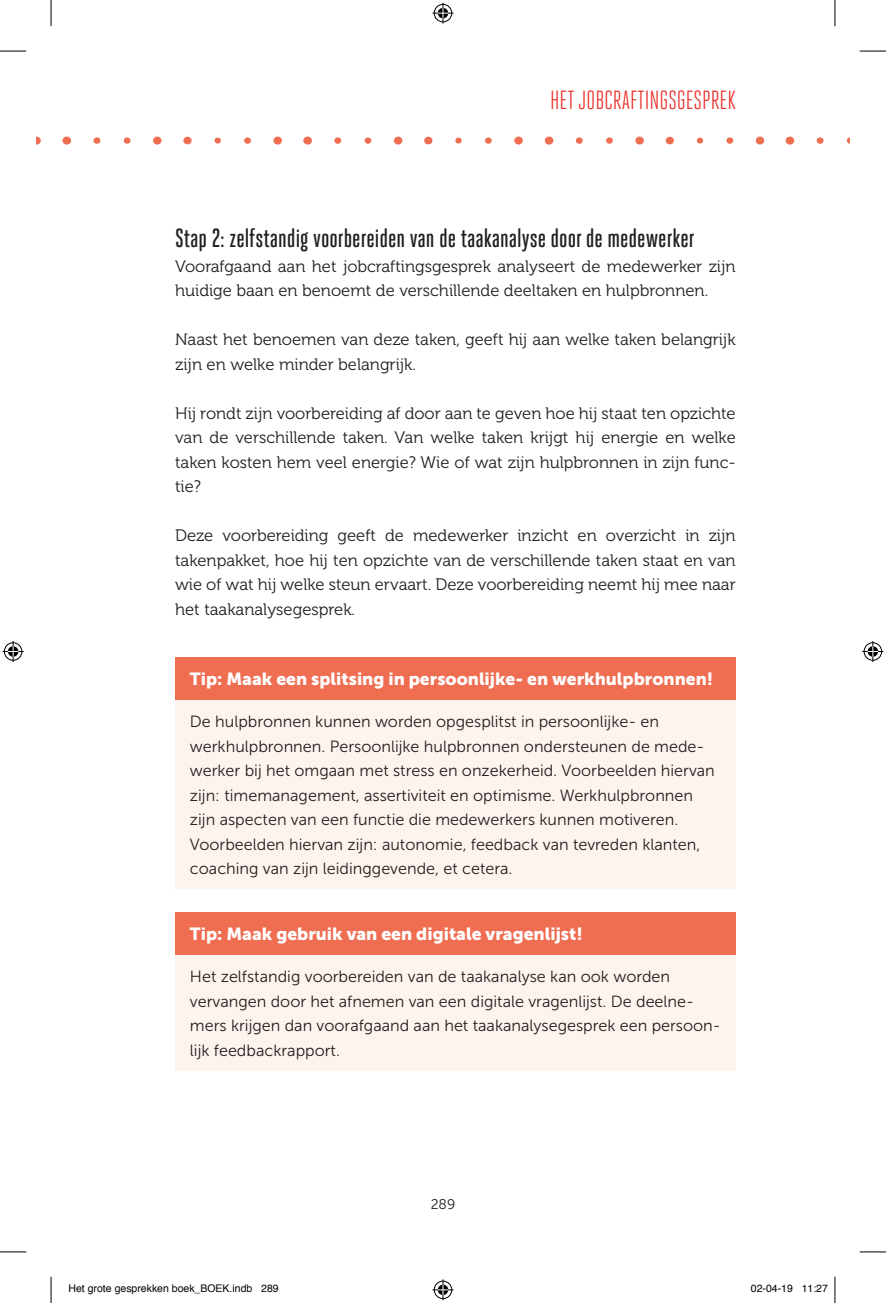
<style>
.page{position:relative;width:886px;height:1303px;background:#fff}
.page>*{position:absolute;margin:0;border:0;box-sizing:border-box;transform-origin:0 0}
.t1{font:500 26.25px "Heroic Condensed";color:#231f20}
.t2{font:26.25px "Heroic Condensed";color:#ea312b}
.t3{font:17.5px "Museo Sans 900";color:#fff}
.t4{font:16.62px/24.5px "Museo 300";color:#231f20}
.t5{font:16.1px/24.5px "Museo Sans 300";color:#231f20}
.t6{font:14px "Museo Sans 300";color:#231f20}
.t7{font:10.5px "Helvetica";color:#000}
</style>
<div class="page">
<svg style="left:36px;top:136px;width:5px;height:9px"></svg>
<svg style="left:62px;top:136px;width:9px;height:9px"></svg>
<svg style="left:93px;top:137px;width:8px;height:7px"></svg>
<div style="left:123px;top:137px;width:8px;height:7px;background:#ef6e52;border-radius:3px"></div>
<svg style="left:153px;top:136px;width:9px;height:9px"></svg>
<svg style="left:183px;top:136px;width:9px;height:9px"></svg>
<svg style="left:214px;top:137px;width:7px;height:7px"></svg>
<div style="left:244px;top:137px;width:7px;height:7px;background:#ef6e52;border-radius:3px"></div>
<svg style="left:273px;top:136px;width:9px;height:9px"></svg>
<svg style="left:303px;top:136px;width:9px;height:9px"></svg>
<svg style="left:334px;top:137px;width:8px;height:7px"></svg>
<div style="left:364px;top:137px;width:8px;height:7px;background:#ef6e52;border-radius:3px"></div>
<svg style="left:394px;top:136px;width:9px;height:9px"></svg>
<svg style="left:424px;top:136px;width:9px;height:9px"></svg>
<svg style="left:455px;top:137px;width:7px;height:7px"></svg>
<div style="left:485px;top:137px;width:7px;height:7px;background:#ef6e52;border-radius:3px"></div>
<div style="left:514px;top:136px;width:9px;height:9px;background:#ef6e52;border-radius:50%"></div>
<svg style="left:544px;top:136px;width:10px;height:9px"></svg>
<svg style="left:575px;top:137px;width:8px;height:7px"></svg>
<div style="left:606px;top:137px;width:7px;height:7px;background:#ef6e52;border-radius:3px"></div>
<svg style="left:635px;top:136px;width:9px;height:9px"></svg>
<svg style="left:665px;top:136px;width:9px;height:9px"></svg>
<svg style="left:696px;top:137px;width:8px;height:7px"></svg>
<div style="left:726px;top:137px;width:8px;height:7px;background:#ef6e52;border-radius:3px"></div>
<svg style="left:755px;top:136px;width:9px;height:9px"></svg>
<svg style="left:785px;top:136px;width:10px;height:9px"></svg>
<svg style="left:816px;top:137px;width:8px;height:7px"></svg>
<svg style="left:847px;top:137px;width:3px;height:7px"></svg>
<div style="left:175px;top:657px;width:561px;height:43px;background:#ef6e52"></div>
<div style="left:175px;top:700px;width:561px;height:189px;background:#fdf4ee"></div>
<div style="left:175px;top:912px;width:561px;height:43px;background:#ef6e52"></div>
<div style="left:175px;top:955px;width:561px;height:115px;background:#fdf4ee"></div>
<svg style="left:0;top:51px;width:26px;height:1px"></svg>
<svg style="left:860px;top:51px;width:26px;height:1px"></svg>
<svg style="left:0;top:1251px;width:26px;height:1px"></svg>
<svg style="left:860px;top:1251px;width:26px;height:1px"></svg>
<svg style="left:51px;top:0;width:1px;height:26px"></svg>
<svg style="left:51px;top:1276px;width:1px;height:27px"></svg>
<svg style="left:835px;top:0;width:1px;height:26px"></svg>
<svg style="left:835px;top:1276px;width:1px;height:27px"></svg>
<svg style="left:432px;top:3px;width:21px;height:21px"></svg>
<svg style="left:432px;top:1279px;width:21px;height:21px"></svg>
<svg style="left:3px;top:641px;width:21px;height:21px"></svg>
<svg style="left:862px;top:641px;width:21px;height:21px"></svg>
<h1 class="t2" style="left:550px;top:85px;width:118px">HET JOBCRAFTINGS-GESPREK</h1>
<h1 class="t1" style="left:175px;top:224px;width:521px">Stap 2: zelfstandig voorbereiden van de taakanalyse door de medewerker</h1>
<p class="t4" style="left:175px;top:254px;width:562px">Voorafgaand aan het jobcraftingsgesprek analyseert de medewerker zijn huidige baan en benoemt de verschillende deeltaken en hulpbronnen.</p>
<p class="t4" style="left:175px;top:327px;width:562px">Naast het benoemen van deze taken, geeft hij aan welke taken belangrijk zijn en welke minder belangrijk.</p>
<p class="t4" style="left:175px;top:401px;width:562px;text-align:justify">Hij rondt zijn voorbereiding af door aan te geven hoe hij staat ten opzichte van de verschillende taken. Van welke taken krijgt hij energie en welke taken kosten hem veel energie? Wie of wat zijn hulpbronnen in zijn func&shy;tie?</p>
<p class="t4" style="left:175px;top:523px;width:562px;text-align:justify">Deze voorbereiding geeft de medewerker inzicht en overzicht in zijn takenpakket, hoe hij ten opzichte van de verschillende taken staat en van wie of wat hij welke steun ervaart. Deze voorbereiding neemt hij mee naar het taakanalysegesprek.</p>
<p class="t3" style="left:190px;top:669px;width:525px">Tip: Maak een splitsing in persoonlijke- en werkhulpbronnen!</p>
<p class="t5" style="left:190px;top:709px;width:526px">De hulpbronnen kunnen worden opgesplitst in persoonlijke- en werkhulpbronnen. Persoonlijke hulpbronnen ondersteunen de mede&shy;werker bij het omgaan met stress en onzekerheid. Voorbeelden hiervan zijn: timemanagement, assertiviteit en optimisme. Werkhulpbronnen zijn aspecten van een functie die medewerkers kunnen motiveren.<br>Voorbeelden hiervan zijn: autonomie, feedback van tevreden klanten, coaching van zijn leidinggevende, et cetera.</p>
<p class="t3" style="left:190px;top:924px;width:394px">Tip: Maak gebruik van een digitale vragenlijst!</p>
<p class="t5" style="left:190px;top:964px;width:532px">Het zelfstandig voorbereiden van de taakanalyse kan ook worden vervangen door het afnemen van een digitale vragenlijst. De deelne&shy;mers krijgen dan voorafgaand aan het taakanalysegesprek een persoon&shy;lijk feedbackrapport.</p>
<p class="t6" style="left:431px;top:1197px;width:26px">289</p>
<p class="t7" style="left:69px;top:1280px;width:212px">Het grote gesprekken boek_BOEK.indb 289</p>
<p class="t7" style="left:751px;top:1280px;width:79px">02-04-19 11:27</p>
</div>
